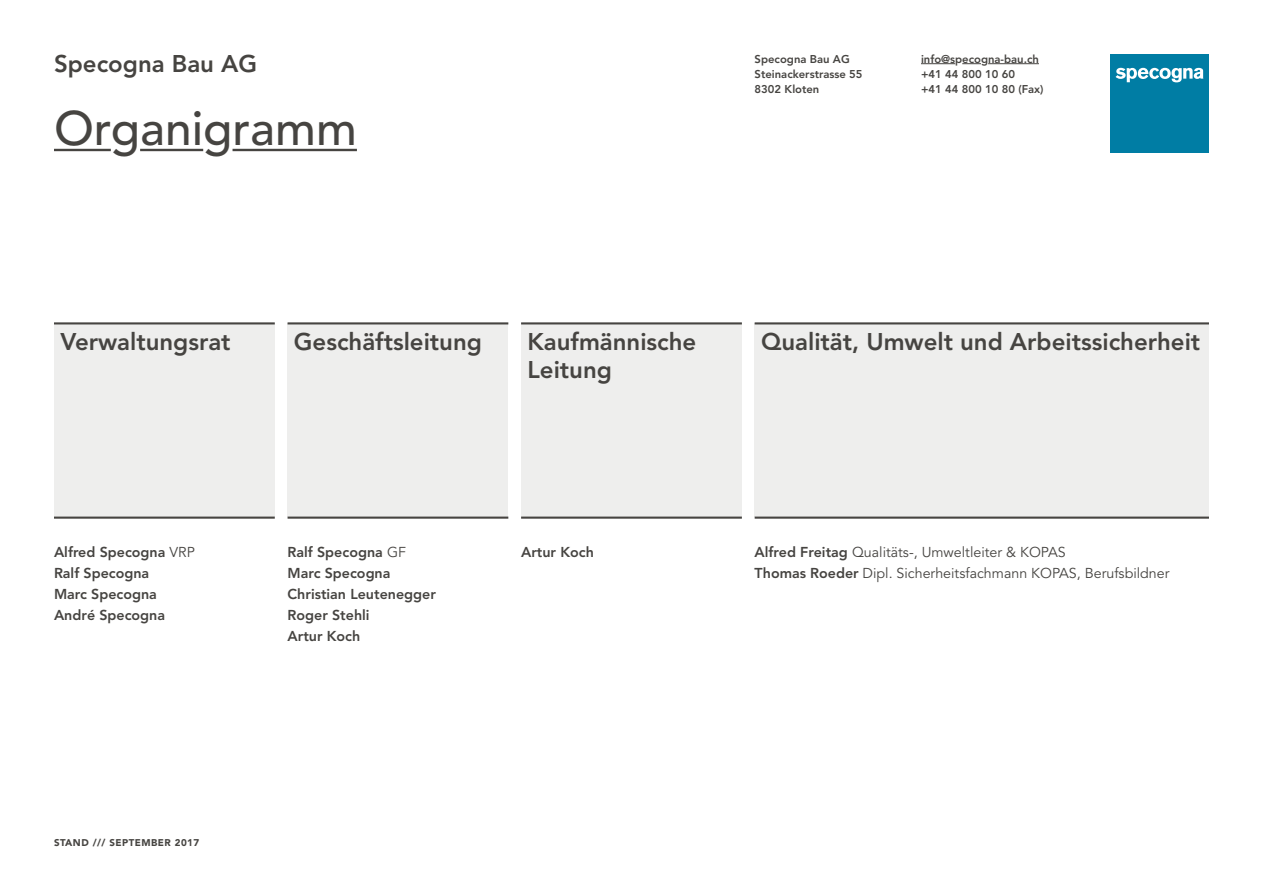
<style>
.page{position:relative;width:1263px;height:893px;background:#fff}
.page>*{position:absolute;margin:0;border:0;box-sizing:border-box;transform-origin:0 0}
.t1{font:500 48px "Avenir";color:#464441}
.t2{font:800 24px/28.5px "Avenir";color:#464441}
.t3{font:800 14.25px/21px "Avenir";color:#464441}
.t4{font:14.25px/21px "Avenir";color:#464441}
.t5{font:800 11.25px/15px "Avenir";color:#464441}
.t6{font:900 9.75px "Avenir";letter-spacing:.05em;color:#464441}
.s1{font-weight:400}
.s2{font-weight:800}
</style>
<div class="page">
<hr style="left:54px;top:149px;width:57px;height:2px;background:#464441">
<hr style="left:140px;top:149px;width:63px;height:2px;background:#464441">
<hr style="left:233px;top:149px;width:124px;height:2px;background:#464441">
<div style="left:54px;top:323px;width:221px;height:194px;background:#eeeeed"></div>
<div style="left:288px;top:323px;width:220px;height:194px;background:#eeeeed"></div>
<div style="left:521px;top:323px;width:221px;height:194px;background:#eeeeed"></div>
<div style="left:755px;top:323px;width:454px;height:194px;background:#eeeeed"></div>
<hr style="left:54px;top:517px;width:221px;height:2px;background:#464441">
<hr style="left:288px;top:517px;width:220px;height:2px;background:#464441">
<hr style="left:521px;top:517px;width:221px;height:2px;background:#464441">
<hr style="left:755px;top:517px;width:454px;height:2px;background:#464441">
<hr style="left:54px;top:322px;width:221px;height:2px;background:#464441">
<hr style="left:288px;top:322px;width:220px;height:2px;background:#464441">
<hr style="left:521px;top:322px;width:221px;height:2px;background:#464441">
<hr style="left:755px;top:322px;width:454px;height:2px;background:#464441">
<hr style="left:921px;top:63px;width:34px;height:1px;background:#464441">
<svg style="left:962px;top:63px;width:19px;height:1px"></svg>
<hr style="left:988px;top:63px;width:51px;height:1px;background:#464441">
<div style="left:1110px;top:54px;width:99px;height:99px;background:#007da4"></div>
<svg style="left:1115px;top:68px;width:88px;height:14px"></svg>
<h2 class="t2" style="left:54px;top:50px;width:205px">Specogna Bau AG</h2>
<h1 class="t1" style="left:54px;top:101px;width:304px">Organigramm</h1>
<p class="t5" style="left:755px;top:51px;width:109px">Specogna Bau AG<br>Steinackerstrasse 55<br>8302 Kloten</p>
<p class="t5" style="left:921px;top:51px;width:124px">info@specogna-bau.ch +41 44 800 10 60<br>+41 44 800 10 80 (Fax)</p>
<h2 class="t2" style="left:60px;top:327px;width:172px">Verwaltungsrat</h2>
<h2 class="t2" style="left:294px;top:327px;width:190px">Geschäftsleitung</h2>
<h2 class="t2" style="left:527px;top:327px;width:170px">Kaufmännische<br>Leitung</h2>
<h2 class="t2" style="left:761px;top:327px;width:441px">Qualität, Umwelt und Arbeitssicherheit</h2>
<p class="t3" style="left:54px;top:541px;width:142px">Alfred Specogna <span class="s1">VRP<br></span>Ralf Specogna<br>Marc Specogna<br>André Specogna</p>
<p class="t3" style="left:288px;top:541px;width:150px">Ralf Specogna <span class="s1">GF<br></span>Marc Specogna<br>Christian Leutenegger<br>Roger Stehli<br>Artur Koch</p>
<p class="t3" style="left:521px;top:541px;width:74px">Artur Koch</p>
<p class="t4" style="left:755px;top:542px;width:416px"><span class="s2">Alfred Freitag</span> Qualitäts-, Umweltleiter &amp; KOPAS<br><span class="s2">Thomas Roeder</span> Dipl. Sicherheitsfachmann KOPAS, Berufsbildner</p>
<p class="t6" style="left:54px;top:837px;width:147px">STAND /// SEPTEMBER 2017</p>
</div>
